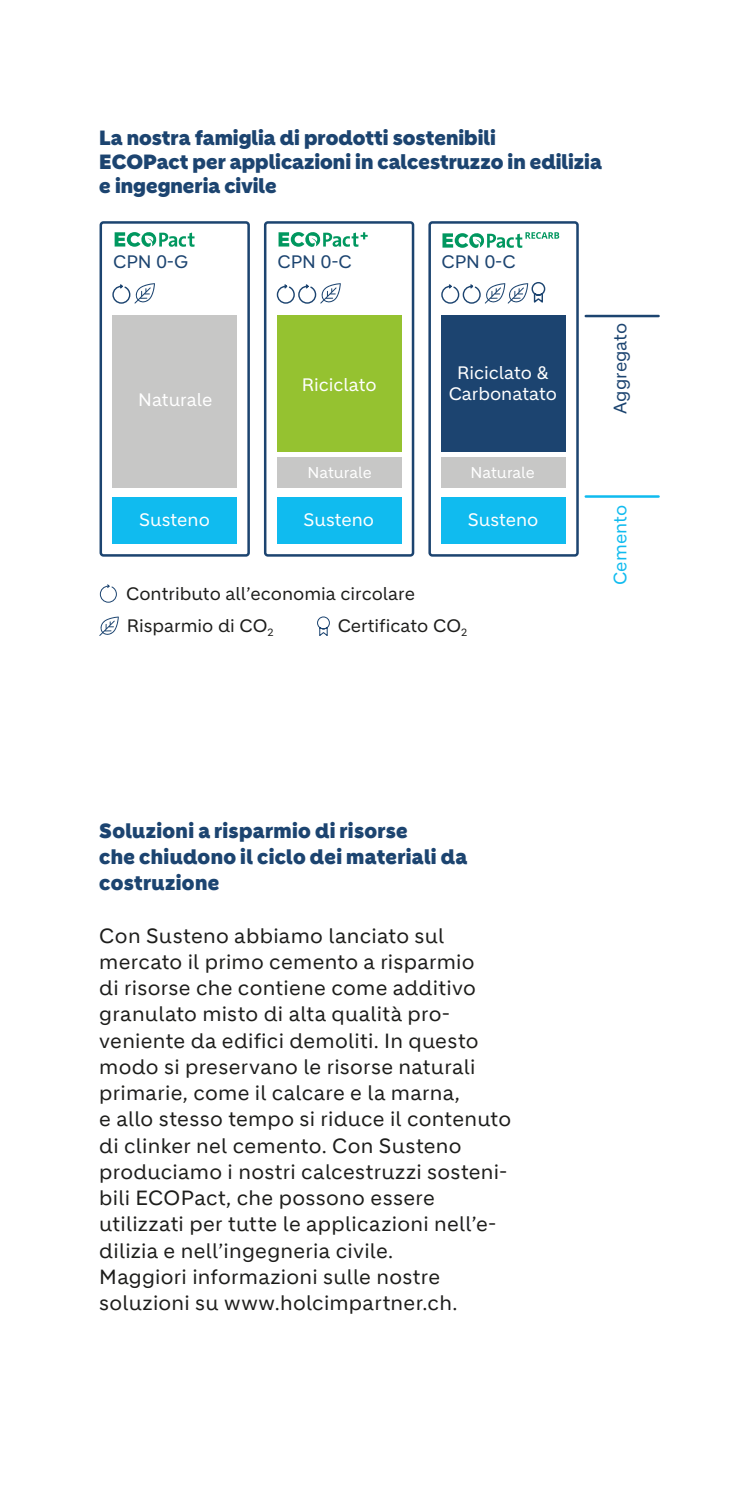
<style>
.page{position:relative;width:745px;height:1489px;background:#fff}
.page>*{position:absolute;margin:0;border:0;box-sizing:border-box;transform-origin:0 0}
.t1{font:20px/26.2px "Holcim";letter-spacing:.015em;color:#1d1d1b}
.t2{font:900 20px/26.2px "Holcim Headline";color:#1c4470}
.t3{font:17.5px/21px "Holcim";color:#fff;text-align:center}
.t4{font:17.5px "Holcim";color:#1d1d1b}
.t5{font:17.5px "Holcim";color:#1c4470}
.t6{font:17.5px "Holcim";color:#10bbef}
.t7{font:15.25px "Holcim";color:#fff}
</style>
<div class="page">
<svg style="left:263px;top:221px;width:316px;height:336px"></svg>
<div style="left:277px;top:496px;width:124px;height:47px;background:#10bbef"></div>
<div style="left:277px;top:457px;width:124px;height:30px;background:#c7c7c6"></div>
<div style="left:277px;top:315px;width:124px;height:136px;background:#95c230"></div>
<div style="left:441px;top:315px;width:124px;height:136px;background:#1c4470"></div>
<div style="left:441px;top:457px;width:124px;height:30px;background:#c7c7c6"></div>
<div style="left:441px;top:496px;width:124px;height:47px;background:#10bbef"></div>
<div style="left:99px;top:221px;width:151px;height:335px;border:3px solid #1c4470;border-radius:3px"></div>
<hr style="left:585px;top:495px;width:73px;height:3px;background:#10bbef">
<div style="left:112px;top:496px;width:125px;height:47px;background:#10bbef"></div>
<hr style="left:585px;top:315px;width:73px;height:2px;background:#1c4470">
<div style="left:112px;top:315px;width:125px;height:172px;background:#c7c7c6"></div>
<svg style="left:99px;top:616px;width:20px;height:20px"></svg>
<svg style="left:276px;top:283px;width:64px;height:21px"></svg>
<svg style="left:112px;top:283px;width:43px;height:21px"></svg>
<svg style="left:99px;top:584px;width:18px;height:19px"></svg>
<svg style="left:440px;top:281px;width:105px;height:24px"></svg>
<svg style="left:317px;top:616px;width:13px;height:20px"></svg>
<svg style="left:114px;top:232px;width:80px;height:15px"></svg>
<svg style="left:278px;top:231px;width:89px;height:17px"></svg>
<svg style="left:442px;top:232px;width:117px;height:17px"></svg>
<p class="t2" style="left:99px;top:126px;width:503px;line-height:24px">La nostra famiglia di prodotti sostenibili<br>ECOPact per applicazioni in calcestruzzo in edilizia e ingegneria civile</p>
<p class="t5" style="left:113px;top:252px;width:77px">CPN 0-G</p>
<p class="t5" style="left:277px;top:252px;width:76px">CPN 0-C</p>
<p class="t5" style="left:441px;top:252px;width:76px">CPN 0-C</p>
<p class="t3" style="left:138px;top:389px;width:76px">Naturale</p>
<p class="t3" style="left:139px;top:509px;width:72px">Susteno</p>
<p class="t3" style="left:301px;top:374px;width:76px">Riciclato</p>
<p class="t3" style="left:448px;top:362px;width:110px">Riciclato &amp;<br>Carbonatato</p>
<p class="t7" style="left:307px;top:464px;width:66px">Naturale</p>
<p class="t7" style="left:470px;top:464px;width:66px">Naturale</p>
<p class="t3" style="left:303px;top:509px;width:72px">Susteno</p>
<p class="t3" style="left:467px;top:509px;width:72px">Susteno</p>
<p class="t4" style="left:126px;top:583px;width:290px">Contributo all’economia circolare</p>
<p class="t4" style="left:127px;top:616px;width:148px">Risparmio di CO<sub>2</sub></p>
<p class="t4" style="left:337px;top:616px;width:131px">Certificato CO<sub>2</sub></p>
<p class="t5" style="left:609px;top:414px;width:92px;rotate:-90deg">Aggregato</p>
<p class="t6" style="left:609px;top:584px;width:81px;rotate:-90deg">Cemento</p>
<p class="t2" style="left:99px;top:817px;width:369px">Soluzioni a risparmio di risorse<br>che chiudono il ciclo dei materiali da costruzione</p>
<p class="t1" style="left:99px;top:922px;width:413px">Con Susteno abbiamo lanciato sul mercato il primo cemento a risparmio<br>di risorse che contiene come additivo granulato misto di alta qualità pro&shy;veniente da edifici demoliti. In questo modo si preservano le risorse naturali primarie, come il calcare e la marna,<br>e allo stesso tempo si riduce il contenuto di clinker nel cemento. Con Susteno produciamo i nostri calcestruzzi sosteni&shy;bili ECOPact, che possono essere utilizzati per tutte le applicazioni nell’e&shy;dilizia e nell’ingegneria civile.<br>Maggiori informazioni sulle nostre soluzioni su www.holcimpartner.ch.</p>
</div>
